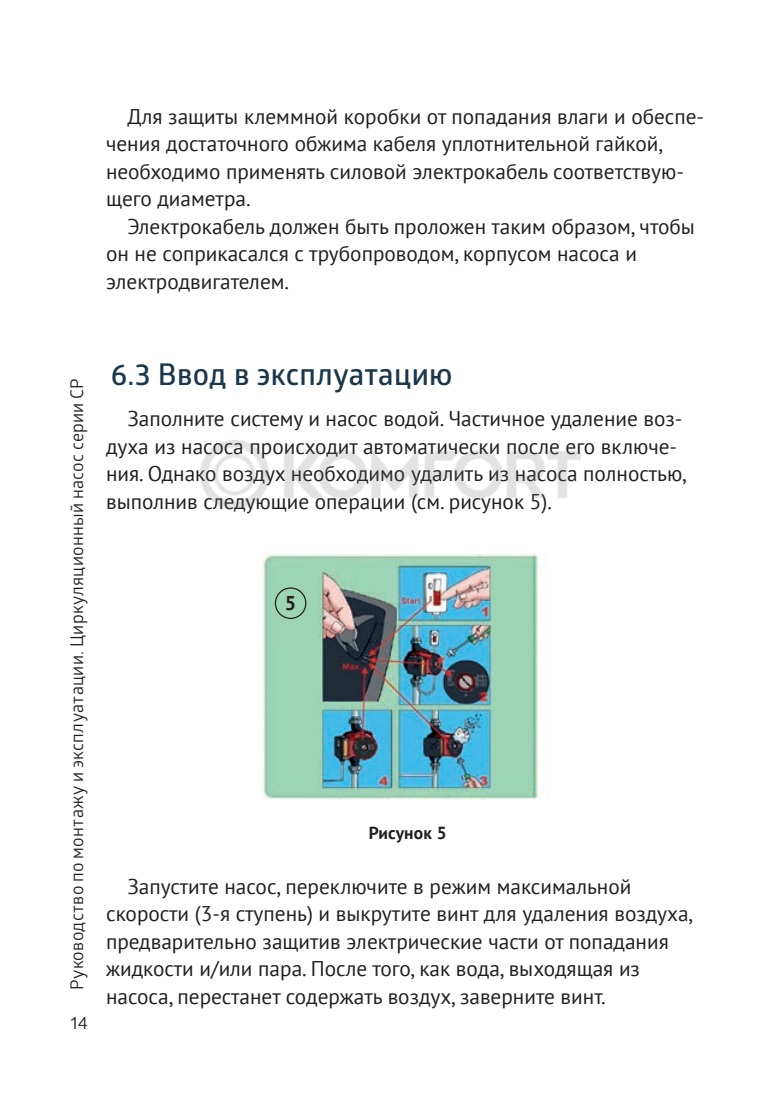
<style>
.page{position:relative;width:780px;height:1120px;background:#fff}
.page>*{position:absolute;margin:0;border:0;box-sizing:border-box;transform-origin:0 0}
.t1{font:600 30px "Glober";letter-spacing:.01em;color:#1a374b}
.t2{font:21.25px/27.5px "PT Sans";color:#231f20}
.t3{font:700 20px "PT Sans";color:#231f20}
.t4{font:17.5px "Glober";letter-spacing:.02em;color:#231f20}
.t5{font:700 17.5px "PT Sans";letter-spacing:.01em;color:#231f20}
</style>
<div class="page">
<img style="left:261px;top:553px;width:281px;height:247px">
<div style="left:275px;top:587px;width:31px;height:32px;border:1px solid #231f20;border-radius:50%"></div>
<img style="left:200px;top:440px;width:381px;height:69px">
<p class="t2" style="left:106px;top:102px;width:599px;text-indent:21px">Для защиты клеммной коробки от попадания влаги и обеспе&shy;чения достаточного обжима кабеля уплотнительной гайкой, необходимо применять силовой электрокабель соответствую&shy;щего диаметра.</p>
<p class="t2" style="left:106px;top:212px;width:590px;text-indent:21px">Электрокабель должен быть проложен таким образом, чтобы он не соприкасался с трубопроводом, корпусом насоса и электродвигателем.</p>
<p class="t4" style="left:65px;top:990px;width:614px;rotate:-90deg">Руководство по монтажу и эксплуатации. Циркуляционный насос серии CP</p>
<p class="t4" style="left:71px;top:1010px;width:19px">14</p>
<h1 class="t1" style="left:111px;top:353px;width:343px">6.3 Ввод в эксплуатацию</h1>
<p class="t2" style="left:106px;top:404px;width:582px;text-indent:21px">Заполните систему и насос водой. Частичное удаление воз&shy;духа из насоса происходит автоматически после его включе&shy;ния. Однако воздух необходимо удалить из насоса полностью, выполнив следующие операции (см. рисунок 5).</p>
<p class="t3" style="left:285px;top:589px;width:13px">5</p>
<p class="t5" style="left:369px;top:821px;width:79px">Рисунок 5</p>
<p class="t2" style="left:106px;top:872px;width:588px;text-indent:21px">Запустите насос, переключите в режим максимальной скорости (3-я ступень) и выкрутите винт для удаления воздуха, предварительно защитив электрические части от попадания жидкости и/или пара. После того, как вода, выходящая из насоса, перестанет содержать воздух, заверните винт.</p>
</div>
